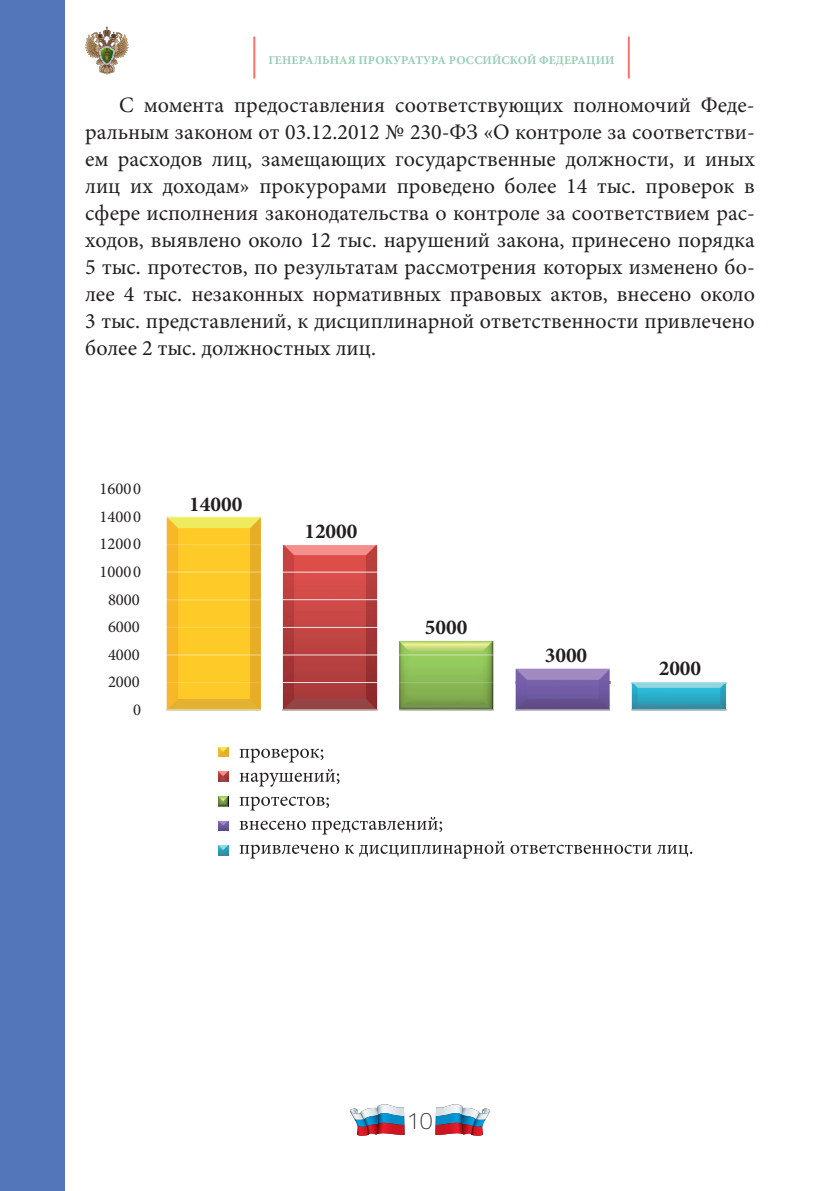
<style>
.page{position:relative;width:840px;height:1191px;background:#fff}
.page>*{position:absolute;margin:0;border:0;box-sizing:border-box;transform-origin:0 0}
.t1{font:100 24px "PF Bague Sans Pro";color:#231f20}
.t2{font:22px/27px "Minion Pro";color:#231f20;text-align:justify}
.t3{font:700 21.2px "Minion Pro";color:#231f20}
.t4{font:16.6px "Minion Pro";color:#231f20}
.t5{font:700 12px "Minion Pro";letter-spacing:.01em;color:#96ceb4}
</style>
<div class="page">
<hr style="left:253px;top:37px;width:2px;height:42px;background:#ff6f69">
<hr style="left:627px;top:37px;width:2px;height:42px;background:#ff6f69">
<svg style="left:85px;top:27px;width:43px;height:47px"></svg>
<svg style="left:435px;top:1104px;width:55px;height:32px"></svg>
<svg style="left:350px;top:1104px;width:54px;height:32px"></svg>
<div style="left:0;top:0;width:65px;height:1191px;background:#5376ba"></div>
<img style="left:166px;top:683px;width:95px;height:27px">
<img style="left:166px;top:516px;width:95px;height:167px">
<img style="left:283px;top:545px;width:94px;height:165px">
<img style="left:399px;top:641px;width:94px;height:69px">
<img style="left:399px;top:654px;width:94px;height:29px">
<img style="left:515px;top:668px;width:94px;height:42px">
<img style="left:515px;top:681px;width:94px;height:2px">
<img style="left:631px;top:682px;width:94px;height:28px">
<svg style="left:239px;top:748px;width:84px;height:14px"></svg>
<svg style="left:239px;top:769px;width:100px;height:18px"></svg>
<svg style="left:239px;top:796px;width:90px;height:14px"></svg>
<svg style="left:239px;top:820px;width:66px;height:10px"></svg>
<svg style="left:311px;top:817px;width:131px;height:17px"></svg>
<svg style="left:239px;top:844px;width:100px;height:14px"></svg>
<svg style="left:345px;top:841px;width:159px;height:17px"></svg>
<svg style="left:510px;top:844px;width:182px;height:12px"></svg>
<svg style="left:218px;top:746px;width:10px;height:10px"></svg>
<svg style="left:218px;top:771px;width:10px;height:10px"></svg>
<svg style="left:218px;top:796px;width:10px;height:10px"></svg>
<svg style="left:218px;top:820px;width:10px;height:10px"></svg>
<svg style="left:218px;top:845px;width:10px;height:10px"></svg>
<p class="t5" style="left:268px;top:52px;width:347px">ГЕНЕРАЛЬНАЯ ПРОКУРАТУРА РОССИЙСКОЙ ФЕДЕРАЦИИ</p>
<p class="t2" style="left:85px;top:92px;width:671px;text-indent:34px">С момента предоставления соответствующих полномочий Феде&shy;ральным законом от 03.12.2012 № 230-ФЗ «О контроле за соответстви&shy;ем расходов лиц, замещающих государственные должности, и иных лиц их доходам» прокурорами проведено более 14 тыс. проверок в сфере исполнения законодательства о контроле за соответствием рас&shy;ходов, выявлено около 12 тыс. нарушений закона, принесено порядка 5 тыс. протестов, по результатам рассмотрения которых изменено бо&shy;лее 4 тыс. незаконных нормативных правовых актов, внесено около 3 тыс. представлений, к дисциплинарной ответственности привлечено более 2 тыс. должностных лиц.</p>
<p class="t4" style="left:100px;top:478px;width:43px">16000</p>
<p class="t4" style="left:100px;top:505px;width:43px">14000</p>
<p class="t4" style="left:100px;top:533px;width:43px">12000</p>
<p class="t4" style="left:100px;top:560px;width:43px">10000</p>
<p class="t4" style="left:108px;top:588px;width:33px">8000</p>
<p class="t4" style="left:108px;top:615px;width:33px">6000</p>
<p class="t4" style="left:108px;top:643px;width:33px">4000</p>
<p class="t4" style="left:108px;top:671px;width:33px">2000</p>
<p class="t4" style="left:133px;top:698px;width:9px">0</p>
<p class="t3" style="left:189px;top:489px;width:55px">14000</p>
<p class="t3" style="left:304px;top:516px;width:55px">12000</p>
<p class="t3" style="left:424px;top:612px;width:44px">5000</p>
<p class="t3" style="left:544px;top:640px;width:44px">3000</p>
<p class="t3" style="left:658px;top:653px;width:44px">2000</p>
<p class="t1" style="left:407px;top:1107px;width:27px">10</p>
</div>
